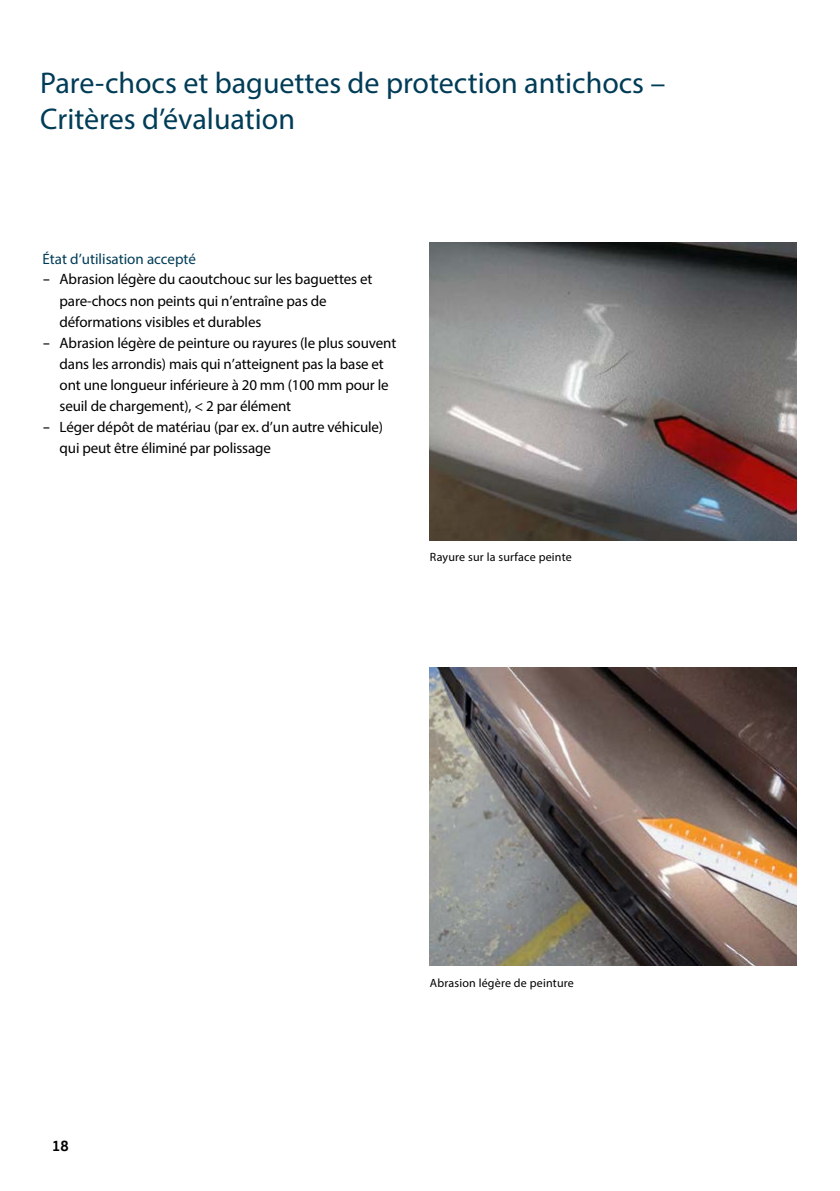
<style>
.page{position:relative;width:840px;height:1191px;background:#fff}
.page>*{position:absolute;margin:0;border:0;box-sizing:border-box;transform-origin:0 0}
.t1{font:30px/36px "Myriad Pro";color:#003c57}
.t2{font:15px/21.2px "Myriad Pro";letter-spacing:-.01em;color:#000}
.t3{font:15px "Myriad Pro";color:#003c57}
.t4{font:700 15px "VW Text";color:#000}
.t5{font:12px "Myriad Pro";letter-spacing:.015em;color:#000}
.s1{font-family:"VW Text"}
</style>
<div class="page">
<img style="left:429px;top:668px;width:366px;height:297px">
<img style="left:429px;top:242px;width:366px;height:298px">
<h1 class="t1" style="left:40px;top:64px;width:626px">Pare-chocs et baguettes de protection antichocs –<br>Critères d’évaluation</h1>
<p class="t3" style="left:43px;top:249px;width:155px">État d’utilisation accepté</p>
<p class="t2" style="left:60px;top:268px;width:314px;text-indent:-17px"><span class="s1">–</span> Abrasion légère du caoutchouc sur les baguettes et pare-chocs non peints qui n’entraîne pas de déformations visibles et durables</p>
<p class="t2" style="left:60px;top:332px;width:338px;text-indent:-17px"><span class="s1">–</span> Abrasion légère de peinture ou rayures (le plus souvent dans les arrondis) mais qui n’atteignent pas la base et ont une longueur inférieure à 20 mm (100 mm pour le seuil de chargement), &lt; 2 par élément</p>
<p class="t2" style="left:60px;top:416px;width:325px;text-indent:-17px"><span class="s1">–</span> Léger dépôt de matériau (par ex. d’un autre véhicule) qui peut être éliminé par polissage</p>
<p class="t5" style="left:429px;top:550px;width:143px">Rayure sur la surface peinte</p>
<p class="t4" style="left:52px;top:1136px;width:18px">18</p>
<p class="t5" style="left:429px;top:975px;width:145px">Abrasion légère de peinture</p>
</div>
